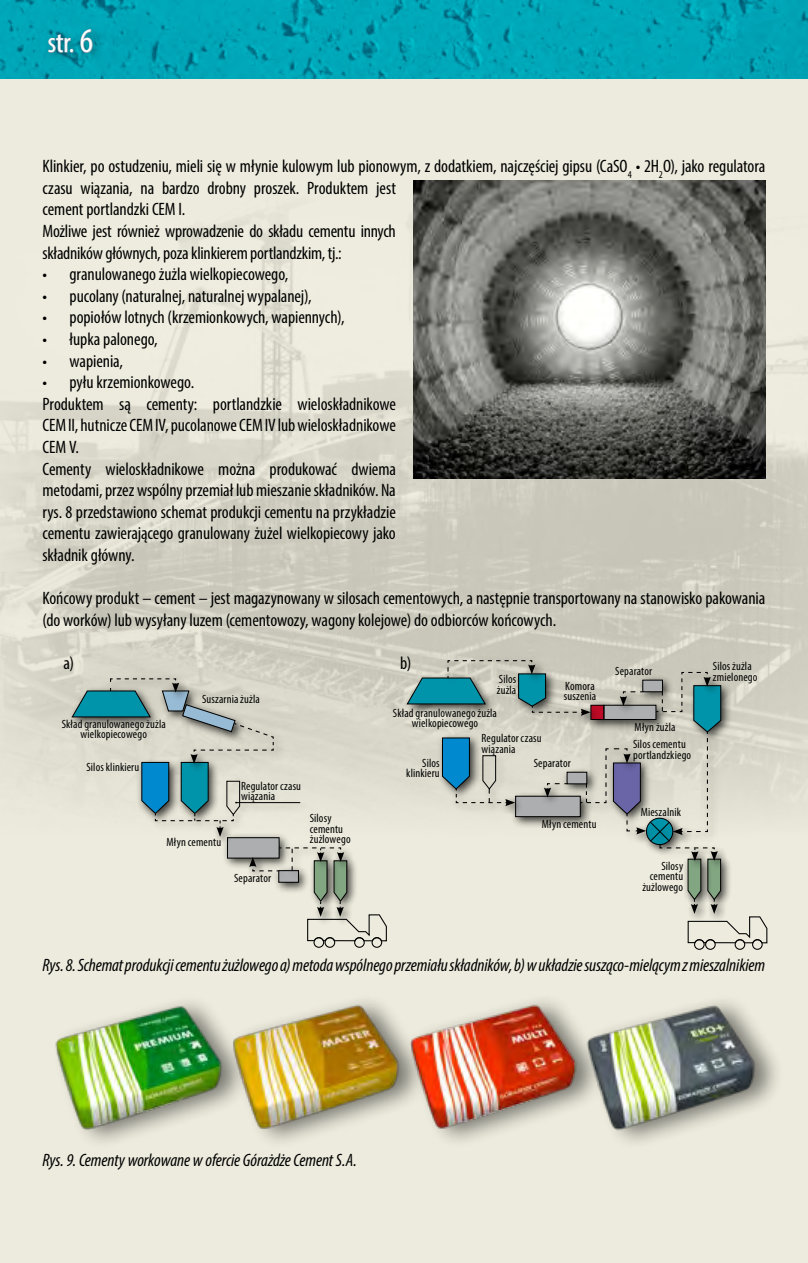
<style>
.page{position:relative;width:808px;height:1263px;background:#fff}
.page>*{position:absolute;margin:0;border:0;box-sizing:border-box;transform-origin:0 0}
.t1{font:condensed 28.5px "Myriad Pro";color:#fff}
.t2{font:condensed 18px/21.6px "Myriad Pro";letter-spacing:-.005em;color:#000}
.t3{font:italic condensed 18px "Myriad Pro";letter-spacing:-.005em;color:#000}
.t4{font:condensed 12px/10.5px "Myriad Pro";letter-spacing:.01em;color:#000}
.s1{font-size:34.5px}
</style>
<div class="page">
<img style="left:0;top:0;width:808px;height:79px">
<div style="left:0;top:79px;width:808px;height:1184px;background:#edebdd"></div>
<img style="left:0;top:186px;width:808px;height:622px">
<div style="left:68px;top:685px;width:93px;height:43px;background:#d4d2c4"></div>
<div style="left:222px;top:832px;width:69px;height:37px;background:#000;opacity:.75"></div>
<div style="left:227px;top:838px;width:52px;height:20px;background:#adaeb0"></div>
<div style="left:227px;top:837px;width:52px;height:21px;border:1px solid #000"></div>
<div style="left:105px;top:674px;width:85px;height:28px;background:#d3d1c3"></div>
<div style="left:186px;top:719px;width:99px;height:54px;background:#d8d6c8"></div>
<div style="left:212px;top:816px;width:22px;height:30px;background:#000;opacity:.75"></div>
<div style="left:275px;top:843px;width:79px;height:29px;background:#000;opacity:.75"></div>
<div style="left:313px;top:844px;width:21px;height:28px;background:#e8e6d8"></div>
<div style="left:245px;top:853px;width:44px;height:29px;background:#000;opacity:.75"></div>
<div style="left:287px;top:844px;width:17px;height:37px;background:#e8e6d8"></div>
<svg style="left:249px;top:847px;width:138px;height:101px"></svg>
<div style="left:231px;top:797px;width:78px;height:17px;background:#e3e1d3"></div>
<hr style="left:236px;top:802px;width:64px;height:1px;background:#000">
<svg style="left:72px;top:678px;width:202px;height:159px"></svg>
<div style="left:403px;top:672px;width:93px;height:43px;background:#000;opacity:.75"></div>
<div style="left:443px;top:655px;width:102px;height:33px;background:#000;opacity:.75"></div>
<svg style="left:407px;top:660px;width:361px;height:290px"></svg>
<img style="left:55px;top:1001px;width:165px;height:137px">
<img style="left:220px;top:1000px;width:178px;height:138px">
<img style="left:398px;top:1000px;width:178px;height:138px">
<img style="left:576px;top:1001px;width:189px;height:137px">
<div style="left:43px;top:23px;width:62px;height:42px;background:#000;opacity:.35"></div>
<svg style="left:47px;top:34px;width:27px;height:40px"></svg>
<svg style="left:80px;top:29px;width:13px;height:24px"></svg>
<img style="left:413px;top:181px;width:352px;height:297px">
<h1 class="t1" style="left:48px;top:26px;width:47px">str. <span class="s1">6</span></h1>
<p class="t2" style="left:43px;top:155px;width:724px">Klinkier, po ostudzeniu, mieli się w młynie kulowym lub pionowym, z dodatkiem, najczęściej gipsu (CaSO<sub>4</sub> • 2H<sub>2</sub>O), jako regulatora czasu wiązania, na bardzo drobny proszek. Produktem jest<br>cement portlandzki CEM I.<br>Możliwe jest również wprowadzenie do składu cementu innych<br>składników głównych, poza klinkierem portlandzkim, tj.:</p>
<p class="t2" style="left:43px;top:263px;width:247px">• granulowanego żużla wielkopiecowego,</p>
<p class="t2" style="left:43px;top:285px;width:271px">• pucolany (naturalnej, naturalnej wypalanej),</p>
<p class="t2" style="left:43px;top:306px;width:303px">• popiołów lotnych (krzemionkowych, wapiennych),</p>
<p class="t2" style="left:43px;top:328px;width:117px">• łupka palonego,</p>
<p class="t2" style="left:43px;top:350px;width:82px">• wapienia,</p>
<p class="t2" style="left:43px;top:371px;width:355px">• pyłu krzemionkowego.<br>Produktem są cementy: portlandzkie wieloskładnikowe CEM II, hutnicze CEM IV, pucolanowe CEM IV lub wieloskładnikowe CEM V.<br>Cementy wieloskładnikowe można produkować dwiema metodami, przez wspólny przemiał lub mieszanie składników. Na rys. 8 przedstawiono schemat produkcji cementu na przykładzie cementu zawierającego granulowany żużel wielkopiecowy jako składnik główny.</p>
<p class="t2" style="left:43px;top:587px;width:724px">Końcowy produkt – cement – jest magazynowany w silosach cementowych, a następnie transportowany na stanowisko pakowania (do worków) lub wysyłany luzem (cementowozy, wagony kolejowe) do odbiorców końcowych.</p>
<p class="t2" style="left:63px;top:652px;width:12px">a)</p>
<p class="t2" style="left:400px;top:652px;width:13px">b)</p>
<p class="t4" style="left:393px;top:707px;width:106px;text-align:center">Skład granulowanego żużla wielkopiecowego</p>
<p class="t4" style="left:713px;top:661px;width:46px">Silos żużla zmielonego</p>
<p class="t4" style="left:615px;top:666px;width:39px">Separator</p>
<p class="t4" style="left:497px;top:674px;width:21px">Silos żużla</p>
<p class="t4" style="left:564px;top:681px;width:34px">Komora suszenia</p>
<p class="t4" style="left:202px;top:693px;width:59px">Suszarnia żużla</p>
<p class="t4" style="left:62px;top:718px;width:106px;text-align:center">Skład granulowanego żużla wielkopiecowego</p>
<p class="t4" style="left:635px;top:722px;width:42px">Młyn żużla</p>
<p class="t4" style="left:482px;top:733px;width:61px">Regulator czasu wiązania</p>
<p class="t4" style="left:633px;top:739px;width:59px">Silos cementu portlandzkiego</p>
<p class="t4" style="left:406px;top:757px;width:35px;text-align:right">Silos klinkieru</p>
<p class="t4" style="left:534px;top:757px;width:39px">Separator</p>
<p class="t4" style="left:87px;top:762px;width:54px">Silos klinkieru</p>
<p class="t4" style="left:166px;top:836px;width:56px">Młyn cementu</p>
<p class="t4" style="left:241px;top:780px;width:61px">Regulator czasu wiązania</p>
<p class="t4" style="left:310px;top:813px;width:42px">Silosy cementu żużlowego</p>
<p class="t4" style="left:234px;top:872px;width:39px">Separator</p>
<p class="t4" style="left:542px;top:819px;width:56px">Młyn cementu</p>
<p class="t4" style="left:641px;top:807px;width:42px">Mieszalnik</p>
<p class="t4" style="left:642px;top:860px;width:42px;text-align:right">Silosy cementu żużlowego</p>
<p class="t3" style="left:43px;top:955px;width:724px">Rys. 8. Schemat produkcji cementu żużlowego a) metoda wspólnego przemiału składników, b) w układzie susząco-mielącym z mieszalnikiem</p>
<p class="t3" style="left:43px;top:1149px;width:316px">Rys. 9. Cementy workowane w ofercie Górażdże Cement S.A.</p>
</div>
